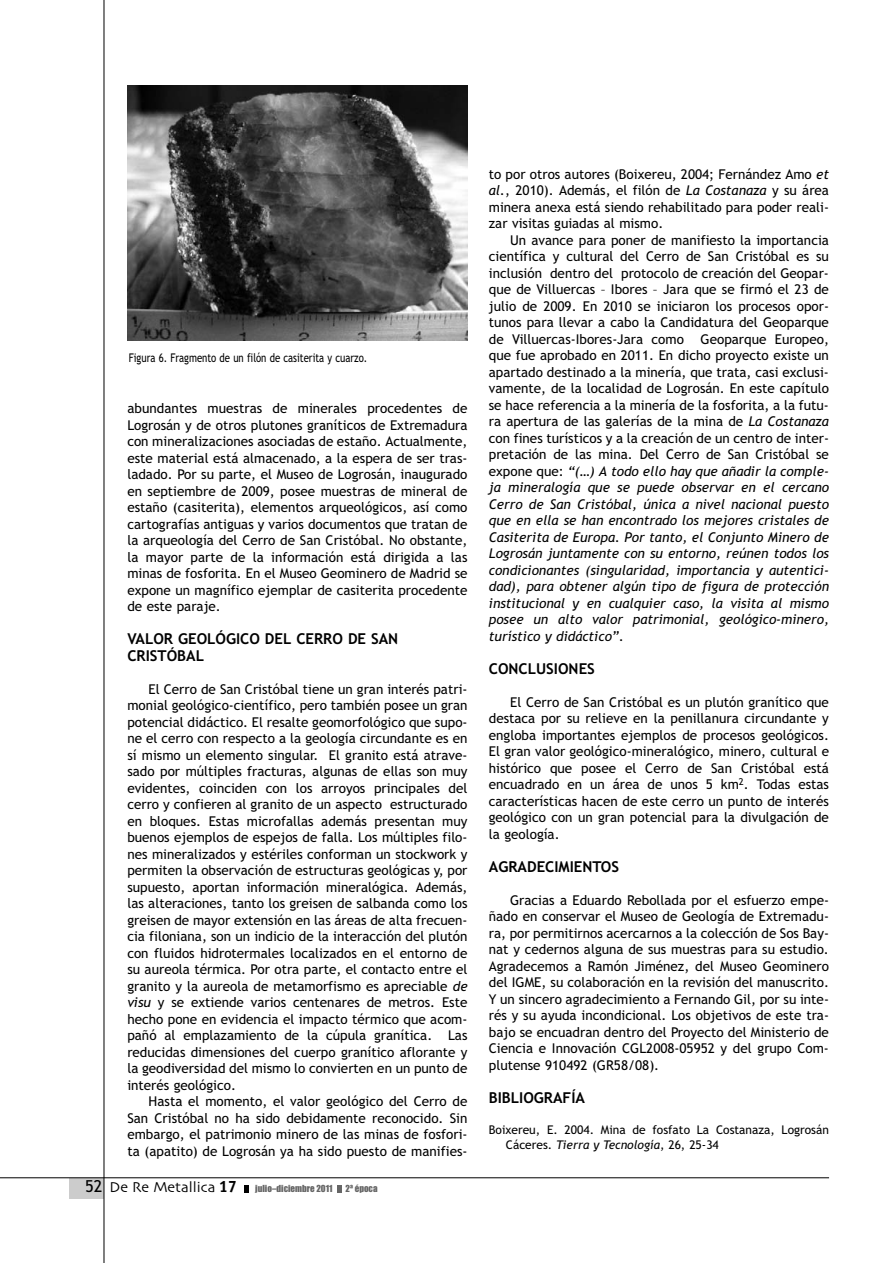
<style>
.page{position:relative;width:893px;height:1263px;background:#fff}
.page>*{position:absolute;margin:0;border:0;box-sizing:border-box;transform-origin:0 0}
.t1{font:700 15px/16.5px "Trebuchet MS";color:#000}
.t2{font:13.5px/16.5px "Trebuchet MS";color:#000;text-align:justify}
.t3{font:12px/15px "Trebuchet MS";color:#000}
.t4{font:12px "Trebuchet MS";color:#000;scale:.8 1}
.t5{font:9px "Impact";color:#666}
.s1{font-style:italic}
.s2{font-family:"Trebuchet MS";font-size:16.5px;color:#000}
.s3{font-family:"Skia";font-size:15px;color:#000}
.s4{font-family:"Officina Sans";font-weight:700;font-size:16.5px;color:#000}
</style>
<div class="page">
<img style="left:127px;top:85px;width:341px;height:255px">
<div style="left:69px;top:1178px;width:35px;height:20px;background:#ccc"></div>
<svg style="left:338px;top:1185px;width:4px;height:7px"></svg>
<svg style="left:244px;top:1185px;width:4px;height:7px"></svg>
<hr style="left:104px;top:0;width:1px;height:1263px;background:#000">
<hr style="left:0;top:1177px;width:829px;height:1px;background:#000">
<p class="t4" style="left:129px;top:353px;width:300px">Figura 6. Fragmento de un filón de casiterita y cuarzo.</p>
<p class="t2" style="left:127px;top:401px;width:342px">abundantes muestras de minerales procedentes de Logrosán y de otros plutones graníticos de Extremadura con mineralizaciones asociadas de estaño. Actualmente, este material está almacenado, a la espera de ser tras&shy;ladado. Por su parte, el Museo de Logrosán, inaugurado en septiembre de 2009, posee muestras de mineral de estaño (casiterita), elementos arqueológicos, así como cartografías antiguas y varios documentos que tratan de la arqueología del Cerro de San Cristóbal. No obstante, la mayor parte de la información está dirigida a las minas de fosforita. En el Museo Geominero de Madrid se expone un magnífico ejemplar de casiterita procedente de este paraje.</p>
<p class="t1" style="left:127px;top:631px;width:272px">VALOR GEOLÓGICO DEL CERRO DE SAN<br>CRISTÓBAL</p>
<p class="t2" style="left:127px;top:682px;width:342px;text-indent:21px">El Cerro de San Cristóbal tiene un gran interés patri&shy;monial geológico-científico, pero también posee un gran potencial didáctico. El resalte geomorfológico que supo&shy;ne el cerro con respecto a la geología circundante es en sí mismo un elemento singular. El granito está atrave&shy;sado por múltiples fracturas, algunas de ellas son muy evidentes, coinciden con los arroyos principales del cerro y confieren al granito de un aspecto estructurado en bloques. Estas microfallas además presentan muy buenos ejemplos de espejos de falla. Los múltiples filo&shy;nes mineralizados y estériles conforman un stockwork y permiten la observación de estructuras geológicas y, por supuesto, aportan información mineralógica. Además, las alteraciones, tanto los greisen de salbanda como los greisen de mayor extensión en las áreas de alta frecuen&shy;cia filoniana, son un indicio de la interacción del plutón con fluidos hidrotermales localizados en el entorno de su aureola térmica. Por otra parte, el contacto entre el granito y la aureola de metamorfismo es apreciable <span class="s1">de visu</span> y se extiende varios centenares de metros. Este hecho pone en evidencia el impacto térmico que acom&shy;pañó al emplazamiento de la cúpula granítica. Las reducidas dimensiones del cuerpo granítico aflorante y la geodiversidad del mismo lo convierten en un punto de interés geológico.</p>
<p class="t2" style="left:127px;top:1094px;width:342px;text-indent:21px">Hasta el momento, el valor geológico del Cerro de San Cristóbal no ha sido debidamente reconocido. Sin embargo, el patrimonio minero de las minas de fosfori&shy;ta (apatito) de Logrosán ya ha sido puesto de manifies-</p>
<p class="t5" style="left:85px;top:1186px;width:249px"><span class="s2">52</span> <span class="s3">De Re Metallica</span> <span class="s4">17</span> julio–diciembre 2011</p>
<p class="t5" style="left:346px;top:1186px;width:34px">2ª época</p>
<p class="t2" style="left:489px;top:167px;width:342px">to por otros autores (Boixereu, 2004; Fernández Amo <span class="s1">et al.</span>, 2010). Además, el filón de <span class="s1">La Costanaza</span> y su área minera anexa está siendo rehabilitado para poder reali&shy;zar visitas guiadas al mismo.</p>
<p class="t2" style="left:489px;top:233px;width:342px;text-indent:21px">Un avance para poner de manifiesto la importancia científica y cultural del Cerro de San Cristóbal es su inclusión dentro del protocolo de creación del Geopar&shy;que de Villuercas – Ibores – Jara que se firmó el 23 de julio de 2009. En 2010 se iniciaron los procesos opor&shy;tunos para llevar a cabo la Candidatura del Geoparque de Villuercas-Ibores-Jara como Geoparque Europeo, que fue aprobado en 2011. En dicho proyecto existe un apartado destinado a la minería, que trata, casi exclusi&shy;vamente, de la localidad de Logrosán. En este capítulo se hace referencia a la minería de la fosforita, a la futu&shy;ra apertura de las galerías de la mina de <span class="s1">La Costanaza </span>con fines turísticos y a la creación de un centro de inter&shy;pretación de las mina. Del Cerro de San Cristóbal se expone que: <span class="s1">“(…) A todo ello hay que añadir la comple&shy;ja mineralogía que se puede observar en el cercano Cerro de San Cristóbal, única a nivel nacional puesto que en ella se han encontrado los mejores cristales de Casiterita de Europa. Por tanto, el Conjunto Minero de Logrosán juntamente con su entorno, reúnen todos los condicionantes (singularidad, importancia y autentici&shy;dad), para obtener algún tipo de figura de protección institucional y en cualquier caso, la visita al mismo posee un alto valor patrimonial, geológico-minero, turístico y didáctico”.</span></p>
<p class="t1" style="left:489px;top:660px;width:107px">CONCLUSIONES</p>
<p class="t2" style="left:489px;top:695px;width:342px;text-indent:21px">El Cerro de San Cristóbal es un plutón granítico que destaca por su relieve en la penillanura circundante y engloba importantes ejemplos de procesos geológicos.<br>El gran valor geológico-mineralógico, minero, cultural e histórico que posee el Cerro de San Cristóbal está encuadrado en un área de unos 5 km<sup>2</sup>. Todas estas características hacen de este cerro un punto de interés geológico con un gran potencial para la divulgación de la geología.</p>
<p class="t1" style="left:489px;top:858px;width:132px">AGRADECIMIENTOS</p>
<p class="t2" style="left:489px;top:893px;width:342px;text-indent:21px">Gracias a Eduardo Rebollada por el esfuerzo empe&shy;ñado en conservar el Museo de Geología de Extremadu&shy;ra, por permitirnos acercarnos a la colección de Sos Bay&shy;nat y cedernos alguna de sus muestras para su estudio.<br>Agradecemos a Ramón Jiménez, del Museo Geominero del IGME, su colaboración en la revisión del manuscrito.<br>Y un sincero agradecimiento a Fernando Gil, por su inte&shy;rés y su ayuda incondicional. Los objetivos de este tra&shy;bajo se encuadran dentro del Proyecto del Ministerio de Ciencia e Innovación CGL2008-05952 y del grupo Com&shy;plutense 910492 (GR58/08).</p>
<p class="t1" style="left:489px;top:1089px;width:98px">BIBLIOGRAFÍA</p>
<p class="t3" style="left:506px;top:1123px;width:325px;text-indent:-17px">Boixereu, E. 2004. Mina de fosfato La Costanaza, Logrosán<br>Cáceres. <span class="s1">Tierra y Tecnología</span>, 26, 25-34</p>
</div>
